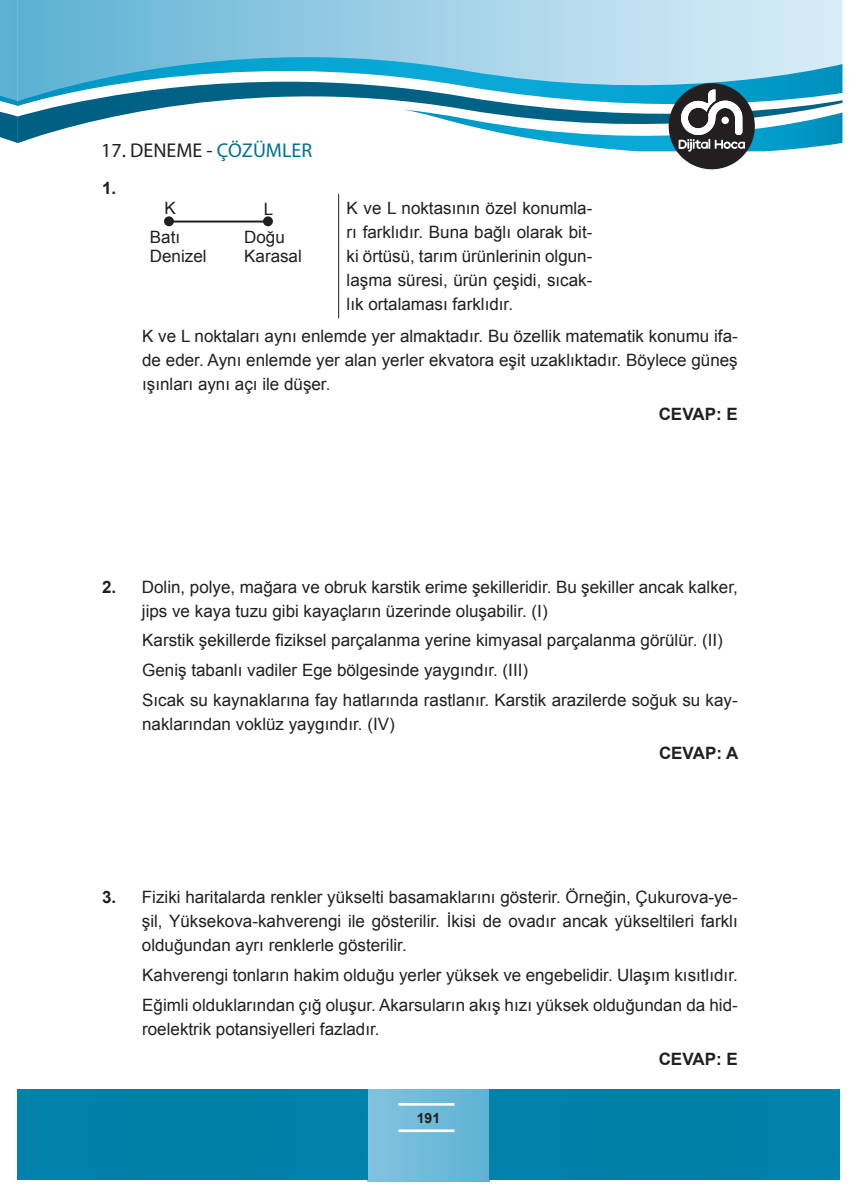
<style>
.page{position:relative;width:857px;height:1197px;background:#fff}
.page>*{position:absolute;margin:0;border:0;box-sizing:border-box;transform-origin:0 0}
.t1{font:20px "Myriad Pro";color:#231f20}
.t2{font:17px/24px "Arial";color:#231f20}
.t3{font:700 17px "Arial";color:#231f20}
.t4{font:700 14px "Arial";color:#231f20}
.s1{color:#006f92}
.s2{font-weight:700}
</style>
<div class="page">
<svg style="left:0;top:0;width:18px;height:143px;background:#58a9c8"></svg>
<svg style="left:18px;top:0;width:824px;height:44px;background:#9ed0e6"></svg>
<svg style="left:18px;top:44px;width:824px;height:24px;background:#8fcce5"></svg>
<svg style="left:18px;top:68px;width:824px;height:75px"></svg>
<div style="left:367px;top:1089px;width:122px;height:92px;background:linear-gradient(to right,#85c3df,#5fb3d5)"></div>
<hr style="left:398px;top:1102px;width:56px;height:1px;background:#fff">
<hr style="left:398px;top:1103px;width:56px;height:1px;background:#fff">
<hr style="left:398px;top:1104px;width:56px;height:1px;background:#fff">
<hr style="left:398px;top:1129px;width:56px;height:1px;background:#fff">
<hr style="left:398px;top:1130px;width:56px;height:1px;background:#fff">
<hr style="left:398px;top:1131px;width:56px;height:1px;background:#fff">
<div style="left:17px;top:1089px;width:350px;height:90px;background:#0080a8"></div>
<div style="left:489px;top:1089px;width:350px;height:90px;background:#0080a8"></div>
<div style="left:668px;top:83px;width:86px;height:86px;background:#231f20;border-radius:50%"></div>
<svg style="left:404px;top:89px;width:438px;height:67px"></svg>
<hr style="left:338px;top:194px;width:1px;height:124px;background:#231f20">
<hr style="left:167px;top:220px;width:102px;height:2px;background:#231f20">
<div style="left:264px;top:217px;width:8px;height:8px;background:#231f20;border-radius:50%"></div>
<div style="left:263px;top:216px;width:10px;height:10px;border:2px solid #231f20;border-radius:50%"></div>
<div style="left:165px;top:217px;width:8px;height:8px;background:#231f20;border-radius:50%"></div>
<div style="left:164px;top:216px;width:10px;height:10px;border:2px solid #231f20;border-radius:50%"></div>
<p class="t1" style="left:101px;top:138px;width:212px">17. DENEME - <span class="s1">ÇÖZÜMLER</span></p>
<p class="t3" style="left:102px;top:177px;width:16px">1.</p>
<p class="t2" style="left:346px;top:196px;width:247px;text-align:justify">K ve L noktasının özel konumla&shy;rı farklıdır. Buna bağlı olarak bit&shy;ki örtüsü, tarım ürünlerinin olgun&shy;laşma süresi, ürün çeşidi, sıcak&shy;lık ortalaması farklıdır.</p>
<p class="t2" style="left:142px;top:324px;width:596px;text-align:justify">K ve L noktaları aynı enlemde yer almaktadır. Bu özellik matematik konumu ifa&shy;de eder. Aynı enlemde yer alan yerler ekvatora eşit uzaklıktadır. Böylece güneş ışınları aynı açı ile düşer.</p>
<p class="t3" style="left:658px;top:403px;width:81px">CEVAP: E</p>
<p class="t2" style="left:164px;top:196px;width:13px">K</p>
<p class="t2" style="left:263px;top:197px;width:11px">L</p>
<p class="t2" style="left:150px;top:227px;width:58px;line-height:19.6px">Batı<br>Denizel</p>
<p class="t2" style="left:244px;top:227px;width:59px;line-height:19.6px">Doğu<br>Karasal</p>
<p class="t2" style="left:142px;top:574px;width:597px;text-indent:-40px"><span class="s2">2.</span> Dolin, polye, mağara ve obruk karstik erime şekilleridir. Bu şekiller ancak kalker, jips ve kaya tuzu gibi kayaçların üzerinde oluşabilir. (I)</p>
<p class="t2" style="left:142px;top:625px;width:596px;line-height:29.6px">Karstik şekillerde fiziksel parçalanma yerine kimyasal parçalanma görülür. (II)<br>Geniş tabanlı vadiler Ege bölgesinde yaygındır. (III)<br>Sıcak su kaynaklarına fay hatlarında rastlanır. Karstik arazilerde soğuk su kay-</p>
<p class="t2" style="left:142px;top:711px;width:254px">naklarından voklüz yaygındır. (IV)</p>
<p class="t3" style="left:658px;top:742px;width:81px">CEVAP: A</p>
<p class="t2" style="left:142px;top:885px;width:597px;text-align:justify;text-indent:-40px"><span class="s2">3.</span> Fiziki haritalarda renkler yükselti basamaklarını gösterir. Örneğin, Çukurova-ye&shy;şil, Yüksekova-kahverengi ile gösterilir. İkisi de ovadır ancak yükseltileri farklı olduğundan ayrı renklerle gösterilir.</p>
<p class="t2" style="left:142px;top:960px;width:596px;line-height:29.6px">Kahverengi tonların hakim olduğu yerler yüksek ve engebelidir. Ulaşım kısıtlıdır.<br>Eğimli olduklarından çığ oluşur. Akarsuların akış hızı yüksek olduğundan da hid-</p>
<p class="t2" style="left:142px;top:1016px;width:239px">roelektrik potansiyelleri fazladır.</p>
<p class="t3" style="left:658px;top:1047px;width:81px">CEVAP: E</p>
<p class="t4" style="left:416px;top:1108px;width:25px">191</p>
</div>
